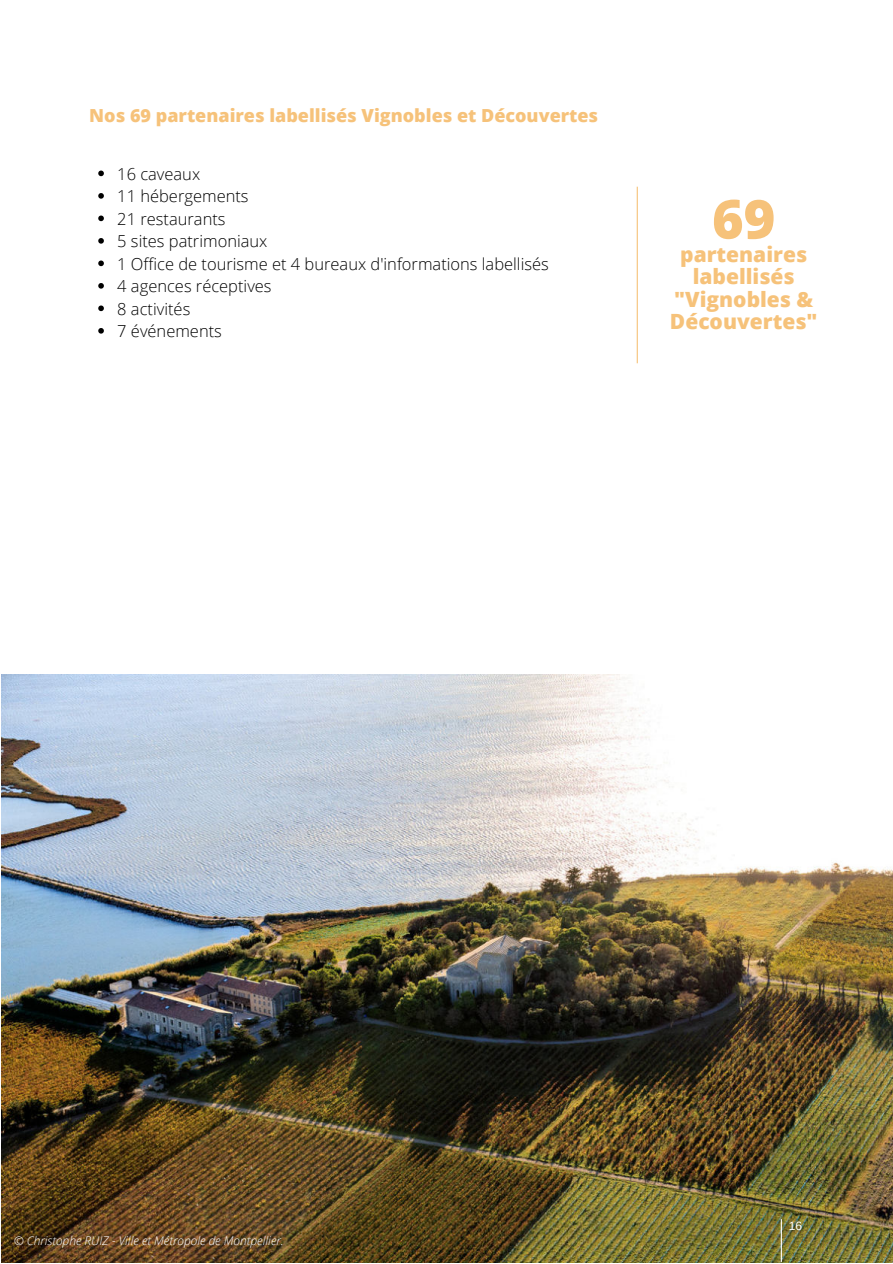
<style>
.page{position:relative;width:893px;height:1264px;background:#fff}
.page>*{position:absolute;margin:0;border:0;box-sizing:border-box;transform-origin:0 0}
.t1{font:800 54px "Open Sans";color:#f6c27a}
.t2{font:800 21px/22.5px "Open Sans";color:#f6c27a;text-align:center}
.t3{font:800 18px "Open Sans";color:#f6c27a}
.t4{font:300 16.5px/22.5px "Open Sans";color:#000}
.t5{font:italic 300 12px "Open Sans";color:#fff}
.t6{font:12px "Arimo";color:#fff}
</style>
<div class="page">
<img style="left:2px;top:674px;width:890px;height:588px">
<hr style="left:780px;top:1219px;width:1px;height:42px;background:#fff">
<svg style="left:98px;top:170px;width:6px;height:6px"></svg>
<svg style="left:98px;top:193px;width:6px;height:6px"></svg>
<svg style="left:98px;top:215px;width:6px;height:6px"></svg>
<svg style="left:98px;top:238px;width:6px;height:6px"></svg>
<svg style="left:98px;top:260px;width:6px;height:6px"></svg>
<svg style="left:98px;top:283px;width:6px;height:6px"></svg>
<svg style="left:98px;top:305px;width:6px;height:6px"></svg>
<svg style="left:98px;top:328px;width:6px;height:5px"></svg>
<hr style="left:636px;top:187px;width:1px;height:176px;background:#f6c27a">
<p class="t3" style="left:89px;top:101px;width:510px">Nos 69 partenaires labellisés Vignobles et Découvertes</p>
<p class="t4" style="left:117px;top:162px;width:433px">16 caveaux<br>11 hébergements<br>21 restaurants<br>5 sites patrimoniaux<br>1 Office de tourisme et 4 bureaux d'informations labellisés<br>4 agences réceptives<br>8 activités<br>7 événements</p>
<h1 class="t1" style="left:712px;top:178px;width:65px">69</h1>
<p class="t2" style="left:670px;top:242px;width:149px">partenaires labellisés "Vignobles &amp;<br>Découvertes"</p>
<p class="t5" style="left:14px;top:1232px;width:271px">© Christophe RUIZ - Ville et Métropole de Montpellier.</p>
<p class="t6" style="left:788px;top:1218px;width:15px">16</p>
</div>
